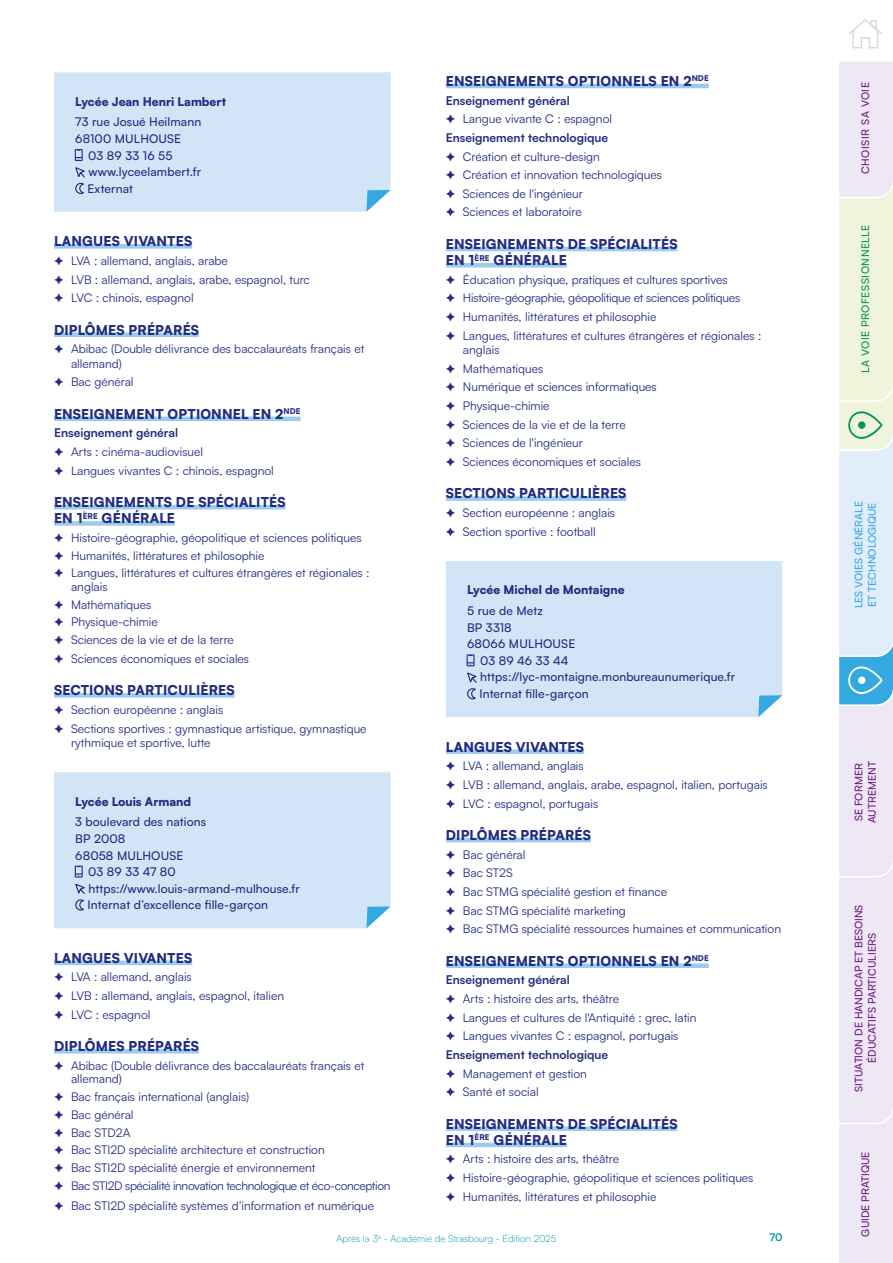
<style>
.page{position:relative;width:893px;height:1263px;background:#fff}
.page>*{position:absolute;margin:0;border:0;box-sizing:border-box;transform-origin:0 0}
.t1{font:900 13.5px/16.2px "Satoshi";letter-spacing:.01em;color:#232c80}
.t2{font:12px/18.6px "Satoshi";color:#232c80}
.t3{font:500 12px "Satoshi";letter-spacing:.01em;color:#232c80}
.t4{font:900 12px "Satoshi";color:#232c80}
.t5{font:500 10.5px/13.5px "Satoshi";color:#6f1e82;text-align:center}
.t6{font:500 10.5px/13.5px "Satoshi";color:#34a9e1}
.t7{font:500 10.5px "Satoshi";letter-spacing:.05em;color:#00965e}
.t8{font:500 10.5px "Satoshi";letter-spacing:.05em;color:#6f1e82}
.t9{font:700 10.5px "Satoshi";color:#00979f}
.t10{font:300 9.75px "Satoshi";color:#00979f}
.s1{font-weight:700}
</style>
<div class="page">
<div style="left:54px;top:244px;width:138px;height:5px;background:#9ccbee"></div>
<div style="left:54px;top:332px;width:145px;height:5px;background:#9ccbee"></div>
<hr style="left:54px;top:417px;width:246px;height:4px;background:#9ccbee">
<hr style="left:54px;top:505px;width:232px;height:4px;background:#9ccbee">
<div style="left:54px;top:521px;width:121px;height:5px;background:#9ccbee"></div>
<div style="left:54px;top:693px;width:180px;height:5px;background:#9ccbee"></div>
<hr style="left:54px;top:961px;width:138px;height:4px;background:#9ccbee">
<hr style="left:54px;top:1049px;width:145px;height:4px;background:#9ccbee">
<div style="left:54px;top:72px;width:336px;height:140px;background:#d1e5f7"></div>
<svg style="left:366px;top:190px;width:24px;height:22px"></svg>
<div style="left:75px;top:149px;width:8px;height:12px;border:1px solid #232c80"></div>
<svg style="left:75px;top:157px;width:7px;height:2px"></svg>
<svg style="left:74px;top:166px;width:13px;height:29px"></svg>
<div style="left:54px;top:772px;width:336px;height:156px;background:#d1e5f7"></div>
<svg style="left:366px;top:906px;width:24px;height:22px"></svg>
<div style="left:75px;top:865px;width:8px;height:12px;border:1px solid #232c80"></div>
<svg style="left:75px;top:873px;width:7px;height:3px"></svg>
<svg style="left:74px;top:882px;width:13px;height:29px"></svg>
<hr style="left:446px;top:84px;width:263px;height:4px;background:#9ccbee">
<hr style="left:446px;top:247px;width:231px;height:4px;background:#9ccbee">
<hr style="left:446px;top:263px;width:121px;height:4px;background:#9ccbee">
<div style="left:446px;top:496px;width:180px;height:5px;background:#9ccbee"></div>
<div style="left:446px;top:749px;width:138px;height:5px;background:#9ccbee"></div>
<hr style="left:446px;top:838px;width:145px;height:4px;background:#9ccbee">
<div style="left:446px;top:963px;width:263px;height:5px;background:#9ccbee"></div>
<div style="left:446px;top:1126px;width:231px;height:5px;background:#9ccbee"></div>
<hr style="left:446px;top:1143px;width:121px;height:4px;background:#9ccbee">
<div style="left:446px;top:561px;width:336px;height:156px;background:#d1e5f7"></div>
<svg style="left:758px;top:695px;width:24px;height:22px"></svg>
<div style="left:467px;top:654px;width:8px;height:12px;border:1px solid #232c80"></div>
<svg style="left:467px;top:662px;width:7px;height:3px"></svg>
<svg style="left:466px;top:671px;width:13px;height:29px"></svg>
<svg style="left:839px;top:62px;width:54px;height:1201px;background:#e5e9ee"></svg>
<div style="left:858px;top:676px;width:7px;height:8px;background:#fff;border-radius:50%"></div>
<svg style="left:849px;top:19px;width:33px;height:30px"></svg>
<p class="t1" style="left:446px;top:72px;width:264px">ENSEIGNEMENTS OPTIONNELS EN 2<sup>NDE</sup></p>
<p class="t2" style="left:446px;top:90px;width:218px"><span class="s1">Enseignement général<br></span>✦ Langue vivante C : espagnol<br><span class="s1">Enseignement technologique<br></span>✦ Création et culture-design<br>✦ Création et innovation technologiques ✦ Sciences de l'ingénieur<br>✦ Sciences et laboratoire</p>
<p class="t1" style="left:446px;top:235px;width:233px">ENSEIGNEMENTS DE SPÉCIALITÉS<br>EN 1<sup>ÈRE</sup> GÉNÉRALE</p>
<p class="t2" style="left:446px;top:270px;width:317px">✦ Éducation physique, pratiques et cultures sportives<br>✦ Histoire-géographie, géopolitique et sciences politiques<br>✦ Humanités, littératures et philosophie<br>✦ Langues, littératures et cultures étrangères et régionales :</p>
<p class="t2" style="left:446px;top:340px;width:212px;text-indent:17px">anglais<br>✦ Mathématiques<br>✦ Numérique et sciences informatiques ✦ Physique-chimie<br>✦ Sciences de la vie et de la terre<br>✦ Sciences de l'ingénieur<br>✦ Sciences économiques et sociales</p>
<p class="t1" style="left:446px;top:484px;width:182px">SECTIONS PARTICULIÈRES</p>
<p class="t2" style="left:446px;top:503px;width:171px">✦ Section européenne : anglais ✦ Section sportive : football</p>
<p class="t4" style="left:75px;top:92px;width:152px">Lycée Jean Henri Lambert</p>
<p class="t3" style="left:75px;top:114px;width:128px">73 rue Josué Heilmann</p>
<p class="t3" style="left:75px;top:130px;width:108px">68100 MULHOUSE</p>
<p class="t3" style="left:88px;top:147px;width:86px">03 89 33 16 55</p>
<p class="t3" style="left:88px;top:163px;width:114px">www.lyceelambert.fr</p>
<p class="t3" style="left:88px;top:180px;width:47px">Externat</p>
<p class="t1" style="left:54px;top:232px;width:140px">LANGUES VIVANTES</p>
<p class="t2" style="left:54px;top:251px;width:257px">✦ LVA : allemand, anglais, arabe<br>✦ LVB : allemand, anglais, arabe, espagnol, turc ✦ LVC : chinois, espagnol</p>
<p class="t1" style="left:54px;top:321px;width:147px">DIPLÔMES PRÉPARÉS</p>
<p class="t2" style="left:71px;top:341px;width:295px;line-height:14.4px;text-indent:-17px">✦ Abibac (Double délivrance des baccalauréats français et allemand)</p>
<p class="t2" style="left:54px;top:372px;width:81px">✦ Bac général</p>
<p class="t1" style="left:54px;top:405px;width:248px">ENSEIGNEMENT OPTIONNEL EN 2<sup>NDE</sup></p>
<p class="t2" style="left:54px;top:423px;width:221px"><span class="s1">Enseignement général<br></span>✦ Arts : cinéma-audiovisuel<br>✦ Langues vivantes C : chinois, espagnol</p>
<p class="t1" style="left:54px;top:493px;width:233px">ENSEIGNEMENTS DE SPÉCIALITÉS<br>EN 1<sup>ÈRE</sup> GÉNÉRALE</p>
<p class="t2" style="left:54px;top:528px;width:317px;line-height:17.7px">✦ Histoire-géographie, géopolitique et sciences politiques ✦ Humanités, littératures et philosophie<br>✦ Langues, littératures et cultures étrangères et régionales :</p>
<p class="t2" style="left:54px;top:577px;width:197px;line-height:18px;text-indent:17px">anglais<br>✦ Mathématiques<br>✦ Physique-chimie<br>✦ Sciences de la vie et de la terre<br>✦ Sciences économiques et sociales</p>
<p class="t1" style="left:54px;top:681px;width:182px">SECTIONS PARTICULIÈRES</p>
<p class="t2" style="left:54px;top:700px;width:314px">✦ Section européenne : anglais<br>✦ Sections sportives : gymnastique artistique, gymnastique</p>
<p class="t2" style="left:71px;top:733px;width:141px">rythmique et sportive, lutte</p>
<p class="t4" style="left:467px;top:581px;width:159px">Lycée Michel de Montaigne</p>
<p class="t3" style="left:467px;top:602px;width:77px">5 rue de Metz</p>
<p class="t3" style="left:467px;top:619px;width:46px">BP 3318</p>
<p class="t3" style="left:467px;top:636px;width:110px">68066 MULHOUSE</p>
<p class="t3" style="left:480px;top:652px;width:90px">03 89 46 33 44</p>
<p class="t3" style="left:480px;top:669px;width:256px">https://lyc-montaigne.monbureaunumerique.fr</p>
<p class="t3" style="left:479px;top:685px;width:111px">Internat fille-garçon</p>
<p class="t1" style="left:446px;top:737px;width:140px">LANGUES VIVANTES</p>
<p class="t2" style="left:446px;top:756px;width:323px">✦ LVA : allemand, anglais<br>✦ LVB : allemand, anglais, arabe, espagnol, italien, portugais ✦ LVC : espagnol, portugais</p>
<p class="t1" style="left:446px;top:826px;width:147px">DIPLÔMES PRÉPARÉS</p>
<p class="t2" style="left:446px;top:844px;width:337px">✦ Bac général<br>✦ Bac ST2S<br>✦ Bac STMG spécialité gestion et finance<br>✦ Bac STMG spécialité marketing<br>✦ Bac STMG spécialité ressources humaines et communication</p>
<p class="t1" style="left:446px;top:951px;width:264px">ENSEIGNEMENTS OPTIONNELS EN 2<sup>NDE</sup></p>
<p class="t2" style="left:446px;top:970px;width:252px"><span class="s1">Enseignement général<br></span>✦ Arts : histoire des arts, théâtre<br>✦ Langues et cultures de l'Antiquité : grec, latin ✦ Langues vivantes C : espagnol, portugais<br><span class="s1">Enseignement technologique<br></span>✦ Management et gestion<br>✦ Santé et social</p>
<p class="t1" style="left:446px;top:1114px;width:233px">ENSEIGNEMENTS DE SPÉCIALITÉS<br>EN 1<sup>ÈRE</sup> GÉNÉRALE</p>
<p class="t2" style="left:446px;top:1149px;width:309px">✦ Arts : histoire des arts, théâtre<br>✦ Histoire-géographie, géopolitique et sciences politiques ✦ Humanités, littératures et philosophie</p>
<p class="t10" style="left:336px;top:1232px;width:222px">Après la 3<sup>e</sup> - Académie de Strasbourg - Édition 2025</p>
<p class="t9" style="left:769px;top:1230px;width:14px">70</p>
<p class="t4" style="left:75px;top:792px;width:117px">Lycée Louis Armand</p>
<p class="t3" style="left:75px;top:814px;width:132px">3 boulevard des nations</p>
<p class="t3" style="left:75px;top:830px;width:52px">BP 2008</p>
<p class="t3" style="left:75px;top:847px;width:110px">68058 MULHOUSE</p>
<p class="t3" style="left:88px;top:863px;width:89px">03 89 33 47 80</p>
<p class="t3" style="left:88px;top:880px;width:213px">https://www.louis-armand-mulhouse.fr</p>
<p class="t3" style="left:88px;top:896px;width:182px">Internat d’excellence fille-garçon</p>
<p class="t1" style="left:54px;top:949px;width:140px">LANGUES VIVANTES</p>
<p class="t2" style="left:54px;top:967px;width:232px">✦ LVA : allemand, anglais<br>✦ LVB : allemand, anglais, espagnol, italien ✦ LVC : espagnol</p>
<p class="t1" style="left:54px;top:1037px;width:147px">DIPLÔMES PRÉPARÉS</p>
<p class="t2" style="left:71px;top:1058px;width:295px;line-height:13.5px;text-indent:-17px">✦ Abibac (Double délivrance des baccalauréats français et allemand)</p>
<p class="t2" style="left:54px;top:1087px;width:338px;line-height:17.7px">✦ Bac français international (anglais)<br>✦ Bac général<br>✦ Bac STD2A<br>✦ Bac STI2D spécialité architecture et construction<br>✦ Bac STI2D spécialité énergie et environnement<br>✦ Bac STI2D spécialité innovation technologique et éco-conception</p>
<p class="t2" style="left:54px;top:1196px;width:322px">✦ Bac STI2D spécialité systèmes d’information et numérique</p>
<p class="t8" style="left:858px;top:174px;width:93px;rotate:-90deg">CHOISIR SA VOIE</p>
<p class="t7" style="left:858px;top:373px;width:150px;rotate:-90deg">LA VOIE PROFESSIONNELLE</p>
<p class="t6" style="left:851px;top:608px;width:108px;rotate:-90deg">LES VOIES GÉNÉRALE<br>ET TECHNOLOGIQUE</p>
<p class="t5" style="left:851px;top:823px;width:63px;text-align:left;rotate:-90deg">SE FORMER<br>AUTREMENT</p>
<p class="t5" style="left:851px;top:1092px;width:189px;rotate:-90deg">SITUATION DE HANDICAP ET BESOINS<br>ÉDUCATIFS PARTICULIERS</p>
<p class="t5" style="left:858px;top:1236px;width:87px;rotate:-90deg">GUIDE PRATIQUE</p>
</div>
